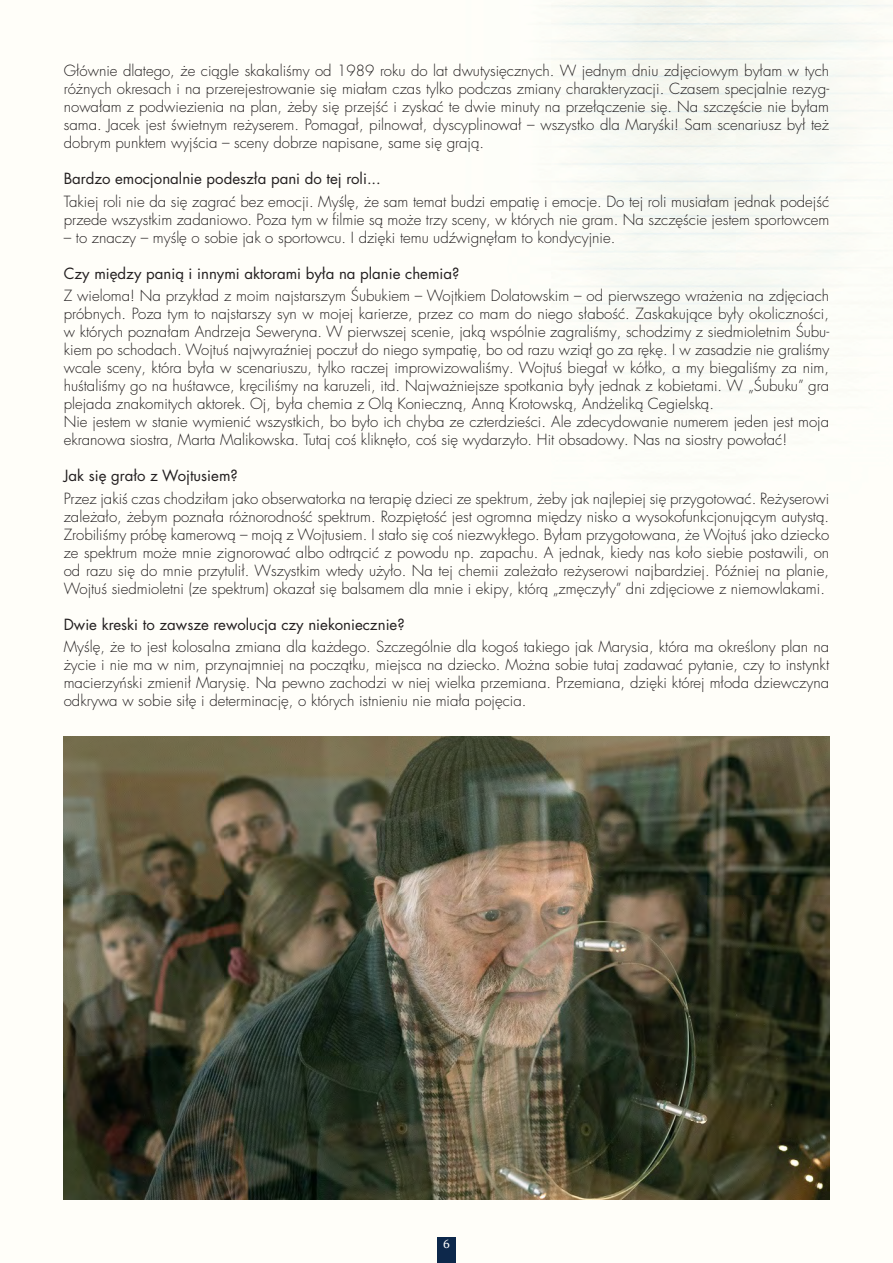
<style>
.page{position:relative;width:893px;height:1263px;background:#fff}
.page>*{position:absolute;margin:0;border:0;box-sizing:border-box;transform-origin:0 0}
.t1{font:300 15px/18px "Futura LT Pro";color:#231f20;text-align:justify}
.t2{font:15px "Futura LT Pro";color:#231f20}
.t3{font:12px "Georgia";color:#fff}
</style>
<div class="page">
<img style="left:63px;top:0;width:830px;height:1200px">
<img style="left:64px;top:736px;width:765px;height:463px">
<div style="left:437px;top:1237px;width:19px;height:26px;background:#0d284b"></div>
<p class="t1" style="left:64px;top:62px;width:767px">Głównie dlatego, że ciągle skakaliśmy od 1989 roku do lat dwutysięcznych. W jednym dniu zdjęciowym byłam w tych różnych okresach i na przerejestrowanie się miałam czas tylko podczas zmiany charakteryzacji. Czasem specjalnie rezyg&shy;nowałam z podwiezienia na plan, żeby się przejść i zyskać te dwie minuty na przełączenie się. Na szczęście nie byłam sama. Jacek jest świetnym reżyserem. Pomagał, pilnował, dyscyplinował – wszystko dla Maryśki! Sam scenariusz był też dobrym punktem wyjścia – sceny dobrze napisane, same się grają.</p>
<p class="t2" style="left:64px;top:168px;width:319px">Bardzo emocjonalnie podeszła pani do tej roli...</p>
<p class="t1" style="left:64px;top:192px;width:767px">Takiej roli nie da się zagrać bez emocji. Myślę, że sam temat budzi empatię i emocje. Do tej roli musiałam jednak podejść przede wszystkim zadaniowo. Poza tym w filmie są może trzy sceny, w których nie gram. Na szczęście jestem sportowcem</p>
<p class="t1" style="left:64px;top:228px;width:553px">– to znaczy – myślę o sobie jak o sportowcu. I dzięki temu udźwignęłam to kondycyjnie.</p>
<p class="t2" style="left:64px;top:263px;width:397px">Czy między panią i innymi aktorami była na planie chemia?</p>
<p class="t1" style="left:64px;top:287px;width:767px">Z wieloma! Na przykład z moim najstarszym Śubukiem – Wojtkiem Dolatowskim – od pierwszego wrażenia na zdjęciach próbnych. Poza tym to najstarszy syn w mojej karierze, przez co mam do niego słabość. Zaskakujące były okoliczności, w których poznałam Andrzeja Seweryna. W pierwszej scenie, jaką wspólnie zagraliśmy, schodzimy z siedmioletnim Śubu&shy;kiem po schodach. Wojtuś najwyraźniej poczuł do niego sympatię, bo od razu wziął go za rękę. I w zasadzie nie graliśmy wcale sceny, która była w scenariuszu, tylko raczej improwizowaliśmy. Wojtuś biegał w kółko, a my biegaliśmy za nim, huśtaliśmy go na huśtawce, kręciliśmy na karuzeli, itd. Najważniejsze spotkania były jednak z kobietami. W „Śubuku” gra plejada znakomitych aktorek. Oj, była chemia z Olą Konieczną, Anną Krotowską, Andżeliką Cegielską.</p>
<p class="t1" style="left:64px;top:413px;width:767px">Nie jestem w stanie wymienić wszystkich, bo było ich chyba ze czterdzieści. Ale zdecydowanie numerem jeden jest moja ekranowa siostra, Marta Malikowska. Tutaj coś kliknęło, coś się wydarzyło. Hit obsadowy. Nas na siostry powołać!</p>
<p class="t2" style="left:64px;top:465px;width:176px">Jak się grało z Wojtusiem?</p>
<p class="t1" style="left:64px;top:489px;width:767px">Przez jakiś czas chodziłam jako obserwatorka na terapię dzieci ze spektrum, żeby jak najlepiej się przygotować. Reżyserowi zależało, żebym poznała różnorodność spektrum. Rozpiętość jest ogromna między nisko a wysokofunkcjonującym autystą.<br>Zrobiliśmy próbę kamerową – moją z Wojtusiem. I stało się coś niezwykłego. Byłam przygotowana, że Wojtuś jako dziecko</p>
<p class="t1" style="left:64px;top:543px;width:767px">ze spektrum może mnie zignorować albo odtrącić z powodu np. zapachu. A jednak, kiedy nas koło siebie postawili, on od razu się do mnie przytulił. Wszystkim wtedy użyło. Na tej chemii zależało reżyserowi najbardziej. Później na planie, Wojtuś siedmioletni (ze spektrum) okazał się balsamem dla mnie i ekipy, którą „zmęczyły” dni zdjęciowe z niemowlakami.</p>
<p class="t2" style="left:64px;top:614px;width:342px">Dwie kreski to zawsze rewolucja czy niekoniecznie?</p>
<p class="t1" style="left:64px;top:638px;width:767px">Myślę, że to jest kolosalna zmiana dla każdego. Szczególnie dla kogoś takiego jak Marysia, która ma określony plan na życie i nie ma w nim, przynajmniej na początku, miejsca na dziecko. Można sobie tutaj zadawać pytanie, czy to instynkt macierzyński zmienił Marysię. Na pewno zachodzi w niej wielka przemiana. Przemiana, dzięki której młoda dziewczyna odkrywa w sobie siłę i determinację, o których istnieniu nie miała pojęcia.</p>
<p class="t3" style="left:443px;top:1235px;width:8px">6</p>
</div>
